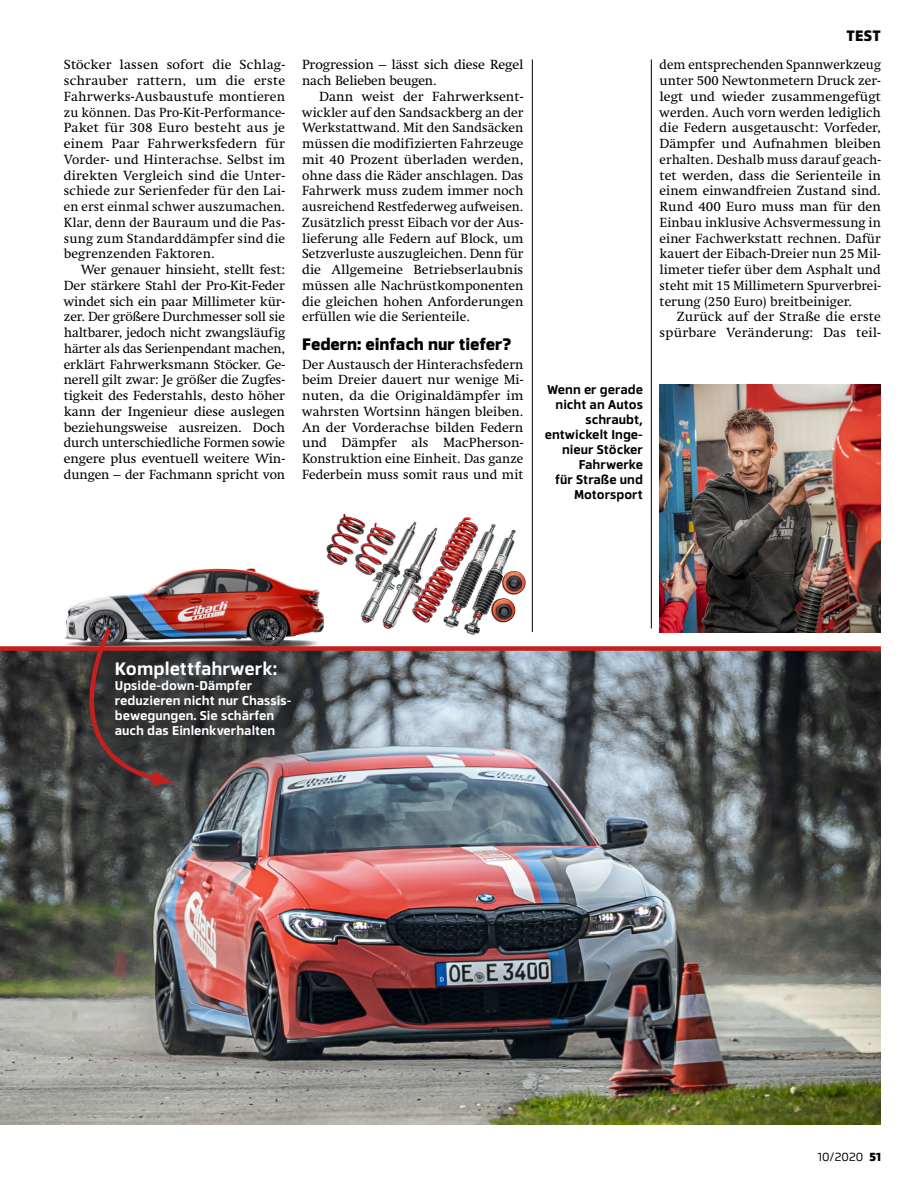
<style>
.page{position:relative;width:915px;height:1191px;background:#fff}
.page>*{position:absolute;margin:0;border:0;box-sizing:border-box;transform-origin:0 0}
.t1{font:700 18px "Facto";color:#fff}
.t2{font:800 16.5px "Facto";color:#000}
.t3{font:800 15px "Facto";color:#000}
.t4{font:13.5px/15.8px "Swift LT Std";color:#000;text-align:justify}
.t5{font:700 12.75px/15px "Facto";color:#000;text-align:right}
.t6{font:700 12.75px/15px "Facto";color:#fff}
.t7{font:12px "Facto";color:#000}
.s1{font-weight:800}
</style>
<div class="page">
<img style="left:0;top:651px;width:880px;height:474px">
<img style="left:15px;top:568px;width:350px;height:105px">
<div style="left:0;top:646px;width:880px;height:5px;background:#c4201e"></div>
<svg style="left:46px;top:625px;width:127px;height:160px;background:#4c4141"></svg>
<img style="left:659px;top:384px;width:221px;height:248px">
<hr style="left:650px;top:60px;width:1px;height:568px;background:#000">
<hr style="left:531px;top:60px;width:1px;height:572px;background:#000">
<img style="left:311px;top:513px;width:215px;height:131px">
<p class="t4" style="left:64px;top:57px;width:223px">Stöcker lassen sofort die Schlag-</p>
<p class="t4" style="left:64px;top:73px;width:223px">schrauber rattern, um die erste</p>
<p class="t4" style="left:64px;top:89px;width:223px">Fahrwerks-Ausbaustufe montieren</p>
<p class="t4" style="left:64px;top:104px;width:223px">zu können. Das Pro-Kit-Performance-</p>
<p class="t4" style="left:64px;top:120px;width:223px">Paket für 308 Euro besteht aus je</p>
<p class="t4" style="left:64px;top:136px;width:223px">einem Paar Fahrwerksfedern für</p>
<p class="t4" style="left:64px;top:152px;width:223px">Vorder- und Hinterachse. Selbst im</p>
<p class="t4" style="left:64px;top:167px;width:223px">direkten Vergleich sind die Unter-</p>
<p class="t4" style="left:64px;top:183px;width:223px">schiede zur Serienfeder für den Lai-</p>
<p class="t4" style="left:64px;top:199px;width:223px">en erst einmal schwer auszumachen.</p>
<p class="t4" style="left:64px;top:215px;width:223px">Klar, denn der Bauraum und die Pas-</p>
<p class="t4" style="left:64px;top:230px;width:223px">sung zum Standarddämpfer sind die</p>
<p class="t4" style="left:64px;top:246px;width:152px">begrenzenden Faktoren.</p>
<p class="t4" style="left:81px;top:262px;width:206px">Wer genauer hinsieht, stellt fest:</p>
<p class="t4" style="left:64px;top:278px;width:223px">Der stärkere Stahl der Pro-Kit-Feder</p>
<p class="t4" style="left:64px;top:293px;width:223px">windet sich ein paar Millimeter kür-</p>
<p class="t4" style="left:64px;top:309px;width:223px">zer. Der größere Durchmesser soll sie</p>
<p class="t4" style="left:64px;top:325px;width:223px">haltbarer, jedoch nicht zwangsläufig</p>
<p class="t4" style="left:64px;top:341px;width:223px">härter als das Serienpendant machen,</p>
<p class="t4" style="left:64px;top:356px;width:223px">erklärt Fahrwerksmann Stöcker. Ge-</p>
<p class="t4" style="left:64px;top:372px;width:223px">nerell gilt zwar: Je größer die Zugfes-</p>
<p class="t4" style="left:64px;top:388px;width:223px">tigkeit des Federstahls, desto höher</p>
<p class="t4" style="left:64px;top:404px;width:223px">kann der Ingenieur diese auslegen</p>
<p class="t4" style="left:64px;top:419px;width:223px">beziehungsweise ausreizen. Doch</p>
<p class="t4" style="left:64px;top:435px;width:223px">durch unterschiedliche Formen sowie</p>
<p class="t4" style="left:64px;top:451px;width:223px">engere plus eventuell weitere Win-</p>
<p class="t4" style="left:64px;top:467px;width:223px">dungen – der Fachmann spricht von</p>
<p class="t4" style="left:302px;top:57px;width:223px">Progression – lässt sich diese Regel</p>
<p class="t4" style="left:302px;top:73px;width:136px">nach Belieben beugen.</p>
<p class="t4" style="left:319px;top:89px;width:206px">Dann weist der Fahrwerksent-</p>
<p class="t4" style="left:302px;top:104px;width:223px">wickler auf den Sandsackberg an der</p>
<p class="t4" style="left:302px;top:120px;width:223px">Werkstattwand. Mit den Sandsäcken</p>
<p class="t4" style="left:302px;top:136px;width:223px">müssen die modifizierten Fahrzeuge</p>
<p class="t4" style="left:302px;top:152px;width:223px">mit 40 Prozent überladen werden,</p>
<p class="t4" style="left:302px;top:167px;width:223px">ohne dass die Räder anschlagen. Das</p>
<p class="t4" style="left:302px;top:183px;width:223px">Fahrwerk muss zudem immer noch</p>
<p class="t4" style="left:302px;top:199px;width:223px">ausreichend Restfederweg aufweisen.</p>
<p class="t4" style="left:302px;top:215px;width:223px">Zusätzlich presst Eibach vor der Aus-</p>
<p class="t4" style="left:302px;top:230px;width:223px">lieferung alle Federn auf Block, um</p>
<p class="t4" style="left:302px;top:246px;width:223px">Setzverluste auszugleichen. Denn für</p>
<p class="t4" style="left:302px;top:262px;width:223px">die Allgemeine Betriebserlaubnis</p>
<p class="t4" style="left:302px;top:278px;width:223px">müssen alle Nachrüstkomponenten</p>
<p class="t4" style="left:302px;top:293px;width:223px">die gleichen hohen Anforderungen</p>
<p class="t4" style="left:302px;top:309px;width:169px">erfüllen wie die Serienteile.</p>
<p class="t2" style="left:302px;top:332px;width:211px">Federn: einfach nur tiefer?</p>
<p class="t4" style="left:302px;top:356px;width:223px">Der Austausch der Hinterachsfedern beim Dreier dauert nur wenige Mi&shy;nuten, da die Originaldämpfer im wahrsten Wortsinn hängen bleiben.<br>An der Vorderachse bilden Federn und Dämpfer als MacPherson-Konstruktion eine Einheit. Das ganze Federbein muss somit raus und mit</p>
<p class="t3" style="left:846px;top:24px;width:36px">TEST</p>
<p class="t4" style="left:659px;top:57px;width:223px">dem entsprechenden Spannwerkzeug</p>
<p class="t4" style="left:659px;top:73px;width:223px">unter 500 Newtonmetern Druck zer-</p>
<p class="t4" style="left:659px;top:89px;width:223px">legt und wieder zusammengefügt</p>
<p class="t4" style="left:659px;top:104px;width:223px">werden. Auch vorn werden lediglich</p>
<p class="t4" style="left:659px;top:120px;width:223px">die Federn ausgetauscht: Vorfeder,</p>
<p class="t4" style="left:659px;top:136px;width:223px">Dämpfer und Aufnahmen bleiben</p>
<p class="t4" style="left:659px;top:152px;width:223px">erhalten. Deshalb muss darauf geach-</p>
<p class="t4" style="left:659px;top:167px;width:223px">tet werden, dass die Serienteile in</p>
<p class="t4" style="left:659px;top:183px;width:223px">einem einwandfreien Zustand sind.</p>
<p class="t4" style="left:659px;top:199px;width:223px">Rund 400 Euro muss man für den</p>
<p class="t4" style="left:659px;top:215px;width:223px">Einbau inklusive Achsvermessung in</p>
<p class="t4" style="left:659px;top:230px;width:223px">einer Fachwerkstatt rechnen. Dafür</p>
<p class="t4" style="left:659px;top:246px;width:223px">kauert der Eibach-Dreier nun 25 Mil-</p>
<p class="t4" style="left:659px;top:262px;width:223px">limeter tiefer über dem Asphalt und</p>
<p class="t4" style="left:659px;top:278px;width:223px">steht mit 15 Millimetern Spurverbrei-</p>
<p class="t4" style="left:659px;top:293px;width:194px">terung (250 Euro) breitbeiniger.</p>
<p class="t4" style="left:676px;top:309px;width:206px">Zurück auf der Straße die erste</p>
<p class="t4" style="left:659px;top:325px;width:223px">spürbare Veränderung: Das teil-</p>
<p class="t5" style="left:544px;top:381px;width:100px">Wenn er gerade nicht an Autos schraubt, entwickelt Inge&shy;nieur Stöcker<br>Fahrwerke<br>für Straße und<br>Motorsport</p>
<p class="t1" style="left:115px;top:655px;width:164px">Komplettfahrwerk:</p>
<p class="t6" style="left:115px;top:677px;width:178px">Upside-down-Dämpfer reduzieren nicht nur Chassis&shy;bewegungen. Sie schärfen auch das Einlenkverhalten</p>
<p class="t7" style="left:817px;top:1147px;width:65px">10/2020 <span class="s1">51</span></p>
</div>
